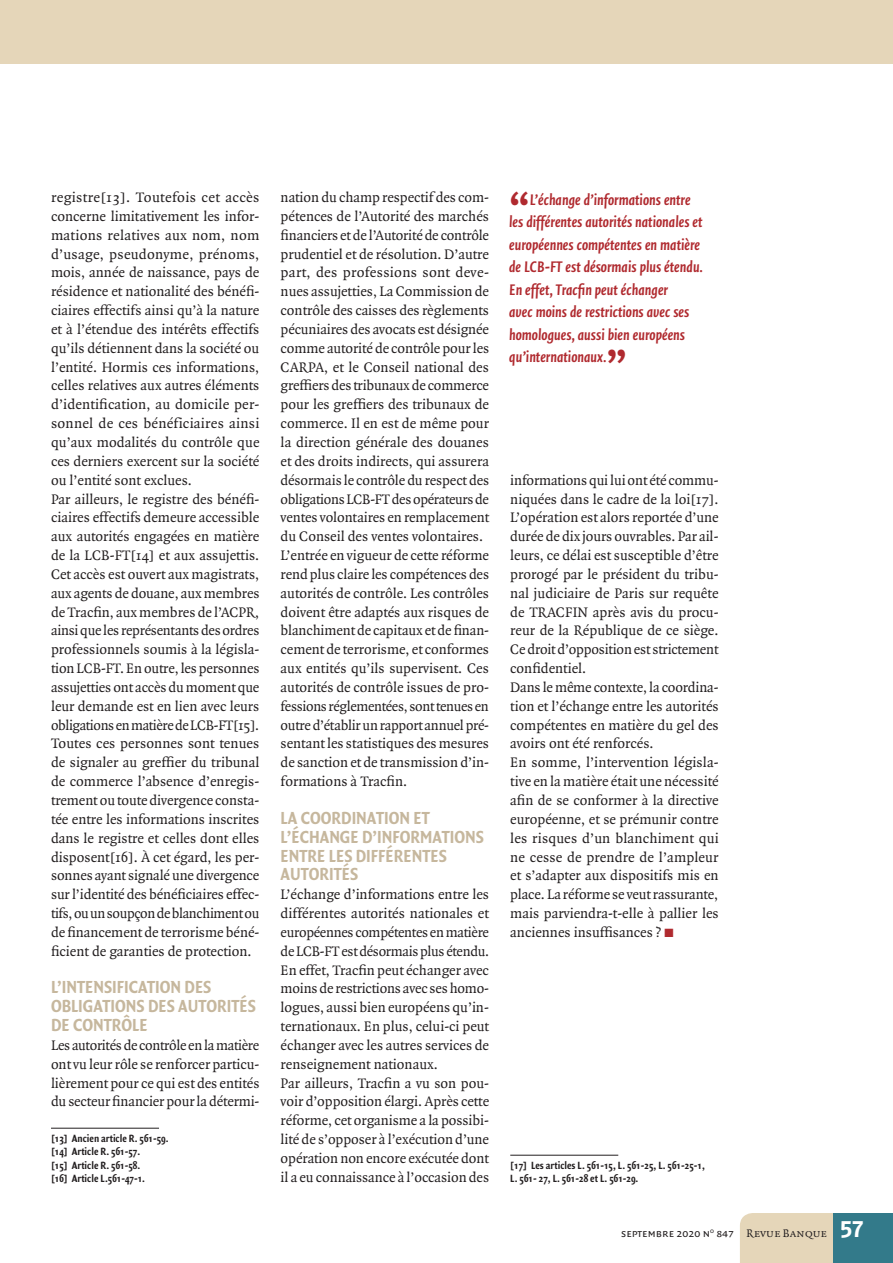
<style>
.page{position:relative;width:893px;height:1263px;background:#fff}
.page>*{position:absolute;margin:0;border:0;box-sizing:border-box;transform-origin:0 0}
.t1{font:700 45px "Quadraat Sans Con";color:#b02a2f}
.intertitre_1{font:700 18.75px/18.9px "Quadraat Sans Con";color:#c6b79d}
.t2{font:italic 700 16.5px/22.5px "Quadraat Sans Con";color:#b02a2f}
.para{font:14.85px/18.9px "Quadraat";color:#231f20;text-align:justify}
.t3{font:11.85px "Quadraat Sans Caps";color:#231f20}
.note_bas_de_page{font:700 11.25px/13.5px "Quadraat Sans Con";color:#231f20}
.s1{color:#b02a2f}
.s2{font-family:"Quadraat Small Caps"}
.s3{font-family:"Fago No Bold Lf Caps";font-size:24px;color:#fff}
</style>
<div class="page">
<div style="left:740px;top:1213px;width:93px;height:50px;background:#e5d6b9"></div>
<div style="left:0;top:0;width:893px;height:64px;background:#e5d6b9"></div>
<div style="left:833px;top:1213px;width:60px;height:50px;background:#337a8a"></div>
<hr style="left:51px;top:1128px;width:108px;height:1px;background:#231f20">
<hr style="left:510px;top:1155px;width:108px;height:1px;background:#231f20">
<p class="para" style="left:51px;top:188px;width:210px">registre[13]. Toutefois cet accès concerne limitativement les infor&shy;mations relatives aux nom, nom d’usage, pseudonyme, prénoms, mois, année de naissance, pays de résidence et nationalité des bénéfi&shy;ciaires effectifs ainsi qu’à la nature et à l’étendue des intérêts effectifs qu’ils détiennent dans la société ou l’entité. Hormis ces informations, celles relatives aux autres éléments d’identification, au domicile per&shy;sonnel de ces bénéficiaires ainsi qu’aux modalités du contrôle que ces derniers exercent sur la société ou l’entité sont exclues.</p>
<p class="para" style="left:51px;top:490px;width:210px">Par ailleurs, le registre des bénéfi&shy;ciaires effectifs demeure accessible aux autorités engagées en matière de la LCB-FT[14] et aux assujettis.<br>Cet accès est ouvert aux magistrats, aux agents de douane, aux membres de Tracfin, aux membres de l’ACPR, ainsi que les représentants des ordres professionnels soumis à la législa&shy;tion LCB-FT. En outre, les personnes assujetties ont accès du moment que leur demande est en lien avec leurs obligations en matière de LCB-FT[15].</p>
<p class="para" style="left:51px;top:735px;width:210px">Toutes ces personnes sont tenues de signaler au greffier du tribunal de commerce l’absence d’enregis&shy;trement ou toute divergence consta&shy;tée entre les informations inscrites dans le registre et celles dont elles disposent[16]. À cet égard, les per&shy;sonnes ayant signalé une divergence sur l’identité des bénéficiaires effec&shy;tifs, ou un soupçon de blanchiment ou de financement de terrorisme béné&shy;ficient de garanties de protection.</p>
<p class="intertitre_1" style="left:51px;top:978px;width:206px">L’INTENSIFICATION DES<br>OBLIGATIONS DES AUTORITÉS<br>DE CONTRÔLE</p>
<p class="para" style="left:51px;top:1036px;width:210px">Les autorités de contrôle en la matière ont vu leur rôle se renforcer particu&shy;lièrement pour ce qui est des entités du secteur financier pour la détermi-</p>
<p class="note_bas_de_page" style="left:51px;top:1131px;width:119px">[13] Ancien article R. 561-59.</p>
<p class="note_bas_de_page" style="left:51px;top:1145px;width:91px">[14] Article R. 561-57.</p>
<p class="note_bas_de_page" style="left:51px;top:1158px;width:91px">[15] Article R. 561-58.</p>
<p class="note_bas_de_page" style="left:51px;top:1172px;width:96px">[16] Article L.561-47-1.</p>
<p class="para" style="left:281px;top:188px;width:210px">nation du champ respectif des com&shy;pétences de l’Autorité des marchés financiers et de l’Autorité de contrôle prudentiel et de résolution. D’autre part, des professions sont deve&shy;nues assujetties, La Commission de contrôle des caisses des règlements pécuniaires des avocats est désignée comme autorité de contrôle pour les CARPA, et le Conseil national des greffiers des tribunaux de commerce pour les greffiers des tribunaux de commerce. Il en est de même pour la direction générale des douanes et des droits indirects, qui assurera désormais le contrôle du respect des obligations LCB-FT des opérateurs de ventes volontaires en remplacement du Conseil des ventes volontaires.</p>
<p class="para" style="left:281px;top:546px;width:210px">L’entrée en vigueur de cette réforme rend plus claire les compétences des autorités de contrôle. Les contrôles doivent être adaptés aux risques de blanchiment de capitaux et de finan&shy;cement de terrorisme, et conformes aux entités qu’ils supervisent. Ces autorités de contrôle issues de pro&shy;fessions réglementées, sont tenues en outre d’établir un rapport annuel pré&shy;sentant les statistiques des mesures de sanction et de transmission d’in&shy;formations à Tracfin.</p>
<p class="intertitre_1" style="left:281px;top:809px;width:205px">LA COORDINATION ET<br>L’ÉCHANGE D’INFORMATIONS<br>ENTRE LES DIFFÉRENTES<br>AUTORITÉS</p>
<p class="para" style="left:281px;top:885px;width:210px">L’échange d’informations entre les différentes autorités nationales et européennes compétentes en matière de LCB-FT est désormais plus étendu.<br>En effet, Tracfin peut échanger avec moins de restrictions avec ses homo&shy;logues, aussi bien européens qu’in&shy;ternationaux. En plus, celui-ci peut échanger avec les autres services de renseignement nationaux.</p>
<p class="para" style="left:281px;top:1074px;width:210px">Par ailleurs, Tracfin a vu son pou&shy;voir d’opposition élargi. Après cette réforme, cet organisme a la possibi&shy;lité de s’opposer à l’exécution d’une opération non encore exécutée dont il a eu connaissance à l’occasion des</p>
<p class="t1" style="left:509px;top:180px;width:22px">“</p>
<p class="t2" style="left:509px;top:189px;width:195px;text-indent:21px">L’échange d’informations entre les différentes autorités nationales et européennes compétentes en matière de LCB-FT est désormais plus étendu.<br>En effet, Tracfin peut échanger<br>avec moins de restrictions avec ses homologues, aussi bien européens qu’internationaux.</p>
<p class="t1" style="left:606px;top:338px;width:22px">”</p>
<p class="para" style="left:510px;top:471px;width:210px">informations qui lui ont été commu&shy;niquées dans le cadre de la loi[17].<br>L’opération est alors reportée d’une durée de dix jours ouvrables. Par ail&shy;leurs, ce délai est susceptible d’être prorogé par le président du tribu&shy;nal judiciaire de Paris sur requête de TRACFIN après avis du procu&shy;reur de la République de ce siège.<br>Ce droit d’opposition est strictement confidentiel.</p>
<p class="para" style="left:510px;top:678px;width:210px">Dans le même contexte, la coordina&shy;tion et l’échange entre les autorités compétentes en matière du gel des avoirs ont été renforcés.</p>
<p class="para" style="left:510px;top:753px;width:210px">En somme, l’intervention législa&shy;tive en la matière était une nécessité afin de se conformer à la directive européenne, et se prémunir contre les risques d’un blanchiment qui ne cesse de prendre de l’ampleur et s’adapter aux dispositifs mis en place. La réforme se veut rassurante, mais parviendra-t-elle à pallier les anciennes insuffisances ? <span class="s1">■</span></p>
<p class="note_bas_de_page" style="left:510px;top:1158px;width:196px">[17] Les articles L. 561-15, L. 561-25, L. 561-25-1,<br>L. 561- 27, L. 561-28 et L. 561-29.</p>
<p class="t3" style="left:621px;top:1226px;width:244px">septembre 2020 n<sup>o</sup> 847 <span class="s2">Revue Banque</span> <span class="s3">57</span></p>
</div>
